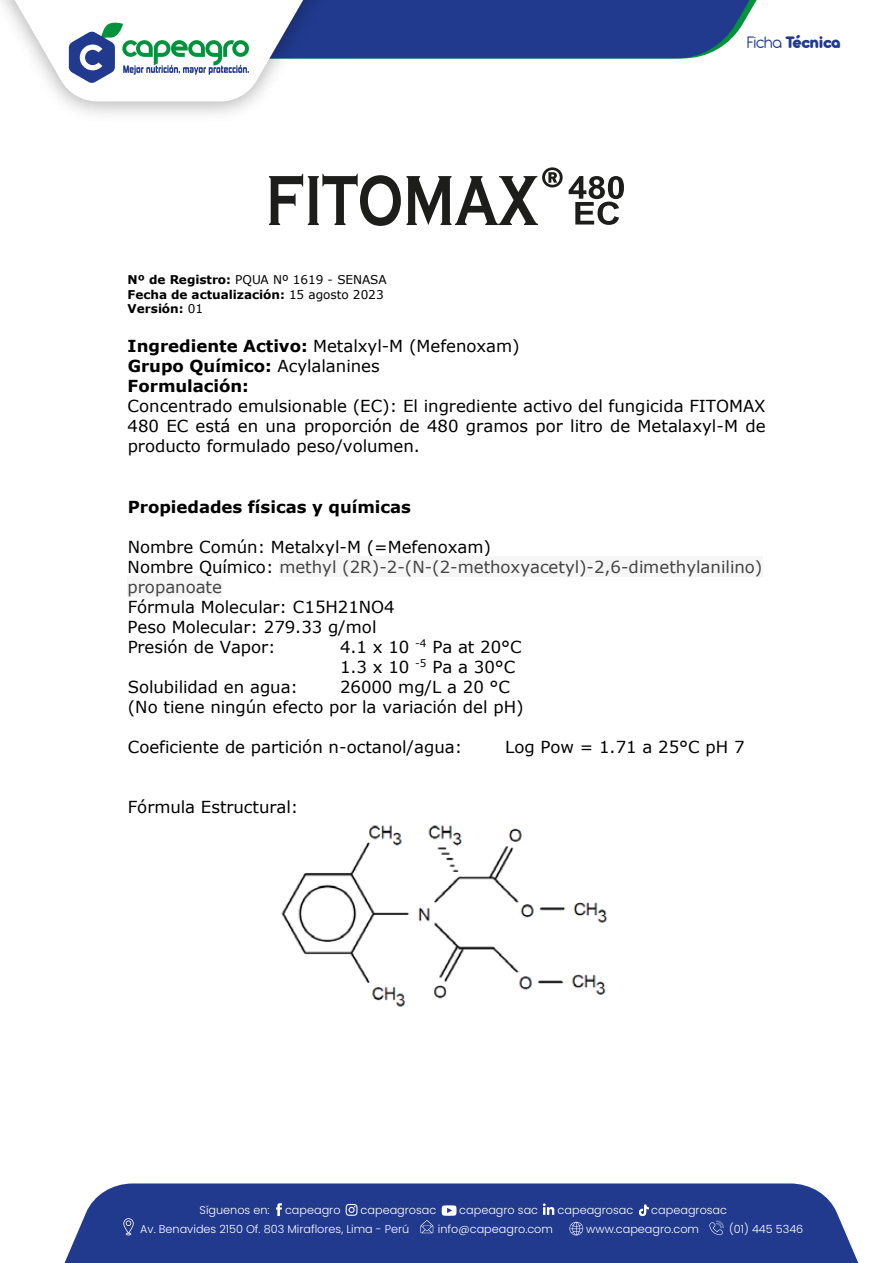
<style>
.page{position:relative;width:893px;height:1263px;background:#fff}
.page>*{position:absolute;margin:0;border:0;box-sizing:border-box;transform-origin:0 0}
.t1{font:800 18px "Antipasto Pro";letter-spacing:-.025em;color:#213a8e}
.t2{font:16.5px/20.1px "Verdana";color:#000}
.t3{font:16.5px/20.1px "Verdana";color:#444}
.t4{font:700 16.5px/20.1px "Verdana";color:#000}
.t5{font:700 12px/14.5px "Verdana";color:#000}
.t6{font:300 11.25px "Poppins";color:#fff}
.s1{font-weight:400}
.s2{color:#000}
</style>
<div class="page">
<div style="left:279px;top:556px;width:483px;height:20px;background:#f6f6f6"></div>
<div style="left:128px;top:576px;width:94px;height:20px;background:#f6f6f6"></div>
<img style="left:281px;top:825px;width:327px;height:182px">
<div style="left:65px;top:1183px;width:793px;height:80px;background:#213a8e"></div>
<svg style="left:569px;top:1222px;width:14px;height:13px"></svg>
<svg style="left:709px;top:1221px;width:15px;height:14px"></svg>
<svg style="left:123px;top:1218px;width:11px;height:17px"></svg>
<svg style="left:420px;top:1220px;width:13px;height:13px"></svg>
<svg style="left:276px;top:1203px;width:6px;height:13px"></svg>
<svg style="left:346px;top:1204px;width:12px;height:12px"></svg>
<svg style="left:543px;top:1203px;width:11px;height:12px"></svg>
<svg style="left:639px;top:1205px;width:10px;height:11px"></svg>
<svg style="left:442px;top:1205px;width:15px;height:11px"></svg>
<svg style="left:0;top:0;width:757px;height:101px"></svg>
<svg style="left:569px;top:176px;width:55px;height:49px"></svg>
<svg style="left:269px;top:167px;width:294px;height:59px"></svg>
<p class="t1" style="left:747px;top:31px;width:96px"><span class="s1">Ficha</span> Técnica</p>
<p class="t5" style="left:128px;top:272px;width:261px">Nº de Registro: <span class="s1">PQUA Nº 1619 - SENASA<br></span>Fecha de actualización: <span class="s1">15 agosto 2023<br></span>Versión: <span class="s1">01</span></p>
<p class="t4" style="left:128px;top:336px;width:394px">Ingrediente Activo: <span class="s1">Metalxyl-M (Mefenoxam)<br></span>Grupo Químico: <span class="s1">Acylalanines<br></span>Formulación:</p>
<p class="t2" style="left:128px;top:396px;width:640px;text-align:justify">Concentrado emulsionable (EC): El ingrediente activo del fungicida FITOMAX 480 EC está en una proporción de 480 gramos por litro de Metalaxyl-M de producto formulado peso/volumen.</p>
<p class="t4" style="left:128px;top:496px;width:285px">Propiedades físicas y químicas</p>
<p class="t3" style="left:128px;top:536px;width:636px"><span class="s2">Nombre Común: Metalxyl-M (=Mefenoxam)<br>Nombre Químico:</span> methyl (2R)-2-(N-(2-methoxyacetyl)-2,6-dimethylanilino) propanoate</p>
<p class="t2" style="left:128px;top:597px;width:269px">Fórmula Molecular: C15H21NO4<br>Peso Molecular: 279.33 g/mol<br>Presión de Vapor:</p>
<p class="t2" style="left:340px;top:637px;width:183px">4.1 x 10 <sup>-4</sup> Pa at 20°C<br>1.3 x 10 <sup>-5</sup> Pa a 30°C</p>
<p class="t2" style="left:128px;top:677px;width:398px;text-indent:212px">26000 mg/L a 20 °C (No tiene ningún efecto por la variación del pH)</p>
<p class="t2" style="left:128px;top:737px;width:336px">Coeficiente de partición n-octanol/agua:</p>
<p class="t2" style="left:505px;top:737px;width:241px">Log Pow = 1.71 a 25°C pH 7</p>
<p class="t2" style="left:128px;top:677px;width:172px">Solubilidad en agua:</p>
<p class="t2" style="left:128px;top:797px;width:172px">Fórmula Estructural:</p>
<p class="t6" style="left:200px;top:1204px;width:72px">Síguenos en:</p>
<p class="t6" style="left:285px;top:1204px;width:57px">capeagro</p>
<p class="t6" style="left:361px;top:1204px;width:77px">capeagrosac</p>
<p class="t6" style="left:459px;top:1204px;width:80px">capeagro sac</p>
<p class="t6" style="left:558px;top:1204px;width:77px">capeagrosac</p>
<p class="t6" style="left:651px;top:1204px;width:77px">capeagrosac</p>
<p class="t6" style="left:140px;top:1222px;width:271px">Av. Benavides 2150 Of. 803 Miraflores, Lima - Perú</p>
<p class="t6" style="left:438px;top:1222px;width:117px">info@capeagro.com</p>
<p class="t6" style="left:586px;top:1222px;width:114px">www.capeagro.com</p>
<p class="t6" style="left:729px;top:1222px;width:76px">(01) 445 5346</p>
</div>
